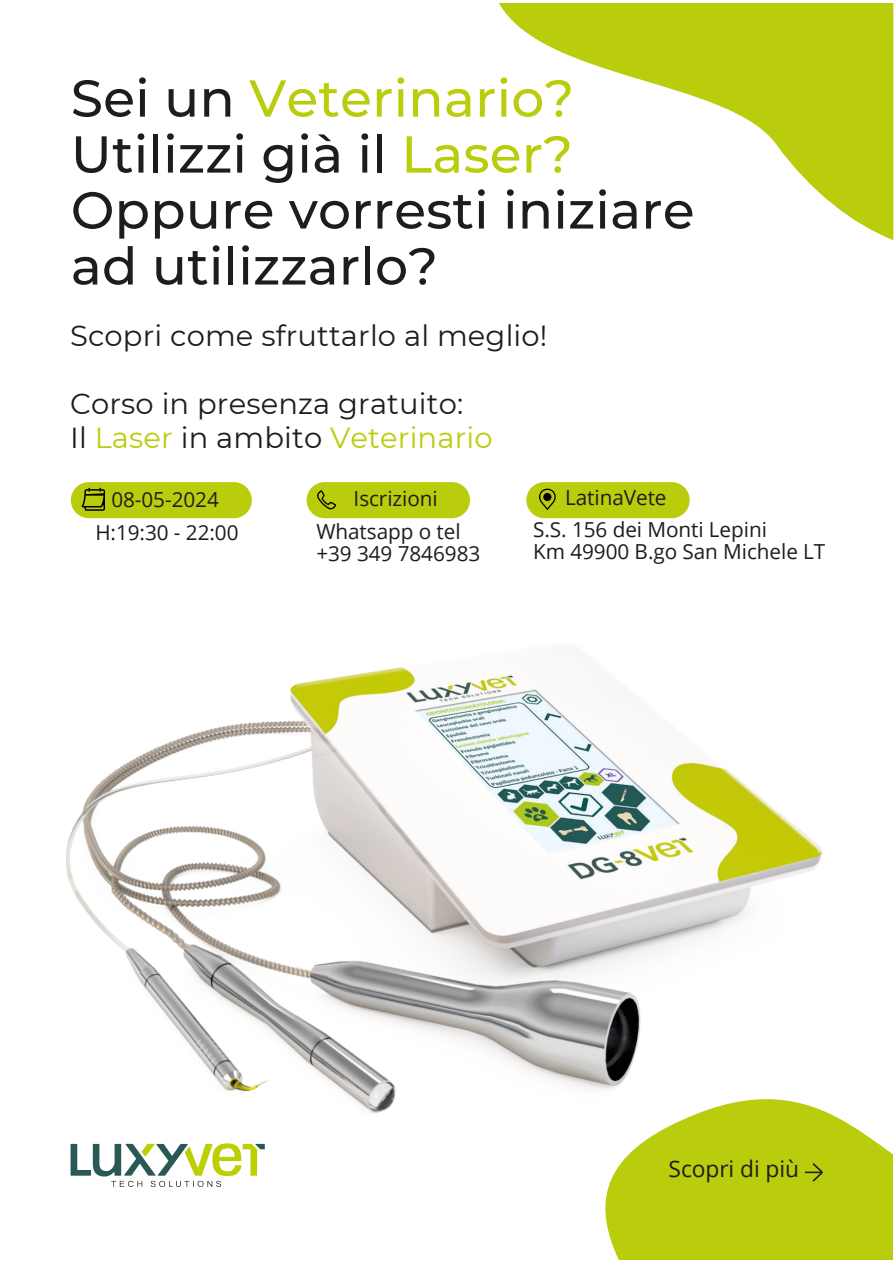
<style>
.page{position:relative;width:894px;height:1264px;background:#fff}
.page>*{position:absolute;margin:0;border:0;box-sizing:border-box;transform-origin:0 0}
.t1{font:500 51.75px/55.9px "Montserrat";letter-spacing:.005em;color:#1d1d1b}
.t2{font:28.95px/34.2px "Montserrat";letter-spacing:.005em;color:#1d1d1b}
.t3{font:22.8px "Open Sans";color:#1d1d1b}
.t4{font:20.7px/32.7px "Open Sans";color:#1d1d1b;text-align:center}
.s1{color:#bacd0c}
.s2{color:#b9cd0a}
</style>
<div class="page">
<div style="left:71px;top:482px;width:181px;height:36px;background:#bacd0c;border-radius:18px"></div>
<div style="left:306px;top:482px;width:164px;height:36px;background:#bacd0c;border-radius:18px"></div>
<div style="left:526px;top:482px;width:163px;height:36px;background:#bacd0c;border-radius:18px"></div>
<svg style="left:605px;top:1110px;width:287px;height:149px;background:#c0d122"></svg>
<img style="left:67px;top:667px;width:754px;height:453px">
<svg style="left:82px;top:487px;width:23px;height:24px"></svg>
<svg style="left:71px;top:1143px;width:194px;height:43px"></svg>
<svg style="left:317px;top:490px;width:19px;height:19px"></svg>
<svg style="left:539px;top:488px;width:16px;height:22px"></svg>
<svg style="left:499px;top:3px;width:394px;height:237px"></svg>
<svg style="left:804px;top:1163px;width:18px;height:18px"></svg>
<p class="t1" style="left:71px;top:70px;width:625px">Sei un <span class="s1">Veterinario?<br></span>Utilizzi già il <span class="s1">Laser?<br></span>Oppure vorresti iniziare ad utilizzarlo?</p>
<h2 class="t2" style="left:70px;top:318px;width:478px">Scopri come sfruttarlo al meglio!</h2>
<h2 class="t2" style="left:70px;top:386px;width:424px">Corso in presenza gratuito:<br>Il <span class="s1">Laser</span> in ambito <span class="s2">Veterinario</span></h2>
<h3 class="t4" style="left:95px;top:483px;width:145px">08-05-2024<br>H:19:30 - 22:00</h3>
<p class="t4" style="left:316px;top:482px;width:146px;text-align:left;text-indent:37px">Iscrizioni<br>Whatsapp o tel</p>
<p class="t4" style="left:316px;top:536px;width:165px">+39 349 7846983</p>
<p class="t4" style="left:565px;top:480px;width:103px">LatinaVete</p>
<p class="t4" style="left:533px;top:513px;width:235px">S.S. 156 dei Monti Lepini</p>
<p class="t4" style="left:533px;top:534px;width:293px">Km 49900 B.go San Michele LT</p>
<p class="t3" style="left:668px;top:1153px;width:132px">Scopri di più</p>
</div>
